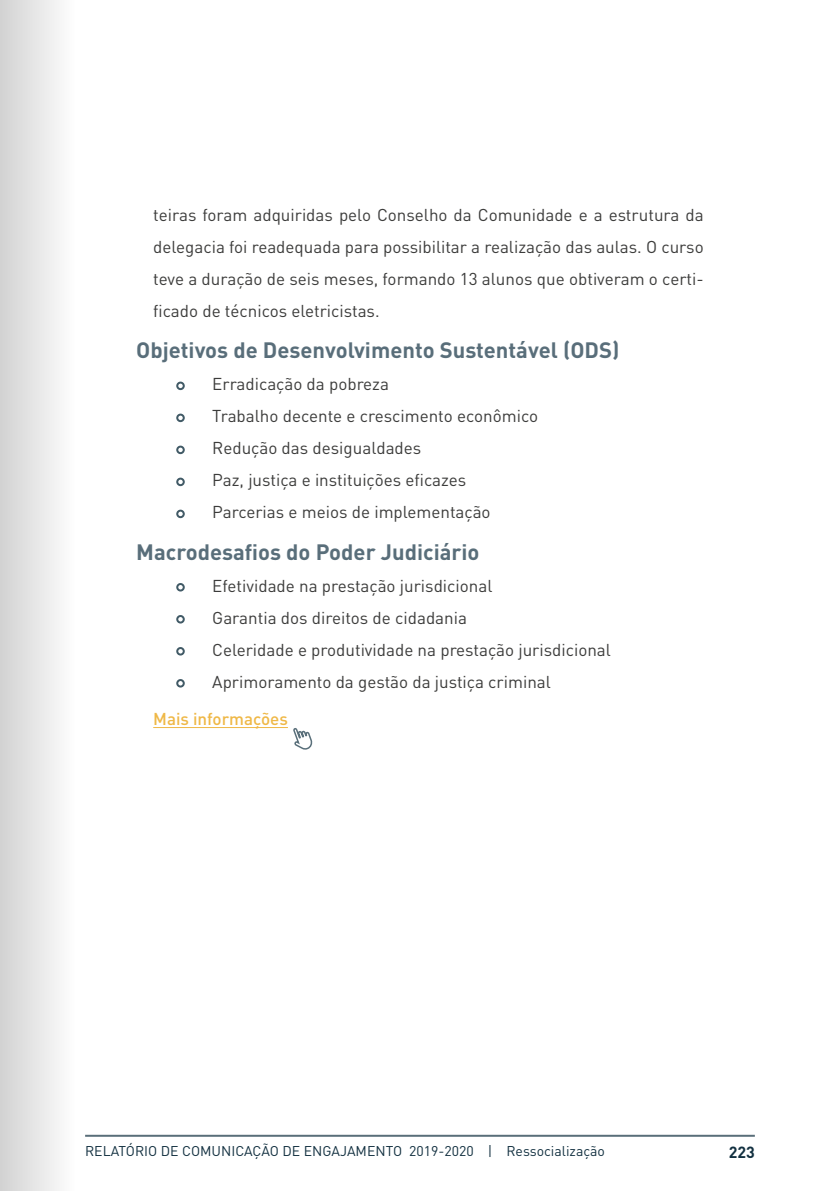
<style>
.page{position:relative;width:840px;height:1191px;background:#fff}
.page>*{position:absolute;margin:0;border:0;box-sizing:border-box;transform-origin:0 0}
.t1{font:700 22px "DIN Pro";color:#596e7a}
.t2{font:17px/32px "DIN Pro";color:#3c3c3b}
.t3{font:500 17px "DIN Pro";color:#efb847}
.t4{font:700 16px "DIN Pro";color:#123040}
.t5{font:14px "DIN Pro";color:#123040}
</style>
<div class="page">
<hr style="left:85px;top:1134px;width:669px;height:2px;background:#596e79">
<hr style="left:153px;top:727px;width:135px;height:1px;background:#efb847">
<div style="left:176px;top:381px;width:9px;height:9px;border:2px solid #415a66;border-radius:50%"></div>
<div style="left:176px;top:413px;width:9px;height:9px;border:2px solid #415a66;border-radius:50%"></div>
<div style="left:176px;top:445px;width:9px;height:9px;border:2px solid #415a66;border-radius:50%"></div>
<div style="left:176px;top:477px;width:9px;height:9px;border:2px solid #415a66;border-radius:50%"></div>
<div style="left:176px;top:509px;width:9px;height:9px;border:2px solid #415a66;border-radius:50%"></div>
<div style="left:176px;top:583px;width:9px;height:8px;border:2px solid #415a66;border-radius:50%"></div>
<div style="left:176px;top:615px;width:9px;height:8px;border:2px solid #415a66;border-radius:50%"></div>
<div style="left:176px;top:647px;width:9px;height:8px;border:2px solid #415a66;border-radius:50%"></div>
<div style="left:176px;top:679px;width:9px;height:8px;border:2px solid #415a66;border-radius:50%"></div>
<svg style="left:293px;top:728px;width:19px;height:22px"></svg>
<div style="left:0;top:0;width:127px;height:1191px;background:linear-gradient(to right,#d9d9d9,#fff)"></div>
<p class="t2" style="left:153px;top:198px;width:551px;text-align:justify">teiras foram adquiridas pelo Conselho da Comunidade e a estrutura da delegacia foi readequada para possibilitar a realização das aulas. O curso teve a duração de seis meses, formando 13 alunos que obtiveram o certi&shy;ficado de técnicos eletricistas.</p>
<p class="t1" style="left:136px;top:335px;width:484px">Objetivos de Desenvolvimento Sustentável (ODS)</p>
<p class="t2" style="left:212px;top:367px;width:327px">Erradicação da pobreza<br>Trabalho decente e crescimento econômico Redução das desigualdades<br>Paz, justiça e instituições eficazes Parcerias e meios de implementação</p>
<p class="t1" style="left:136px;top:536px;width:344px">Macrodesafios do Poder Judiciário</p>
<p class="t2" style="left:212px;top:568px;width:400px">Efetividade na prestação jurisdicional<br>Garantia dos direitos de cidadania<br>Celeridade e produtividade na prestação jurisdicional Aprimoramento da gestão da justiça criminal</p>
<p class="t3" style="left:153px;top:707px;width:136px">Mais informações</p>
<p class="t5" style="left:85px;top:1141px;width:521px">RELATÓRIO DE COMUNICAÇÃO DE ENGAJAMENTO 2019-2020 | Ressocialização</p>
<p class="t4" style="left:728px;top:1141px;width:28px">223</p>
</div>
